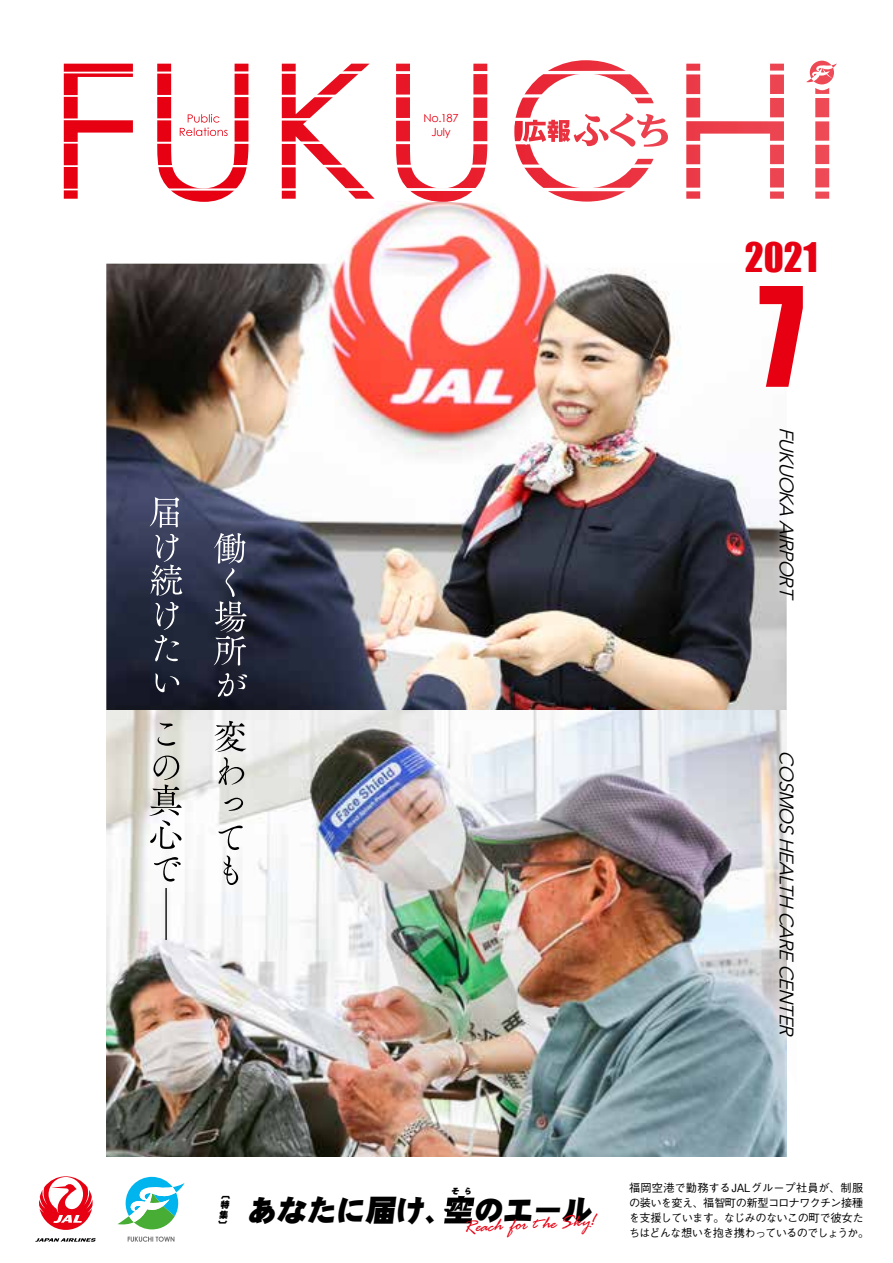
<style>
.page{position:relative;width:893px;height:1263px;background:#fff}
.page>*{position:absolute;margin:0;border:0;box-sizing:border-box;transform-origin:0 0}
.t1{font:127.5px "Impact";color:#e60012;scale:.9 1}
.t2{font:37.5px "Impact";color:#e60012}
.t3{font:30px "DF Gothic Std W12";color:#000}
.t4{font:italic 19.5px "Avenir Next";color:#000}
.t5{font:18.6px "Rage Italic Let Plain";color:#e60012}
.t6{font:italic 14.7px "DF Gothic Std W12";color:#000;scale:1.64 1}
.t7{font:500 11.25px/15px "Gothic BBB Pro";letter-spacing:-.055em;color:#000}
.t8{font:11.1px/13.5px "Century Gothic";letter-spacing:-.03em;color:#e60012;text-align:center}
.t9{font:9.15px/9.9px "DF Gothic Std W12";color:#000;text-align:center}
.t10{font:7.95px "DF Gothic Std W12";color:#000}
</style>
<div class="page">
<img style="left:106px;top:202px;width:681px;height:508px">
<img style="left:106px;top:710px;width:681px;height:447px">
<svg style="left:39px;top:1176px;width:54px;height:54px"></svg>
<svg style="left:35px;top:1238px;width:61px;height:4px"></svg>
<svg style="left:117px;top:1177px;width:68px;height:52px"></svg>
<svg style="left:128px;top:1236px;width:46px;height:6px"></svg>
<svg style="left:444px;top:1196px;width:31px;height:27px"></svg>
<svg style="left:149px;top:723px;width:33px;height:217px"></svg>
<svg style="left:150px;top:497px;width:32px;height:195px;background:#4c5165"></svg>
<svg style="left:215px;top:721px;width:31px;height:164px"></svg>
<svg style="left:214px;top:533px;width:33px;height:164px;background:#4f5262"></svg>
<svg style="left:771px;top:420px;width:16px;height:188px;fill:#f7f6fa"></svg>
<svg style="left:770px;top:744px;width:17px;height:301px;background:#d8d6d5"></svg>
<svg style="left:64px;top:60px;width:773px;height:142px"></svg>
<svg style="left:63px;top:70px;width:774px;height:122px"></svg>
<svg style="left:180px;top:113px;width:488px;height:34px"></svg>
<p class="t8" style="left:424px;top:111px;width:36px">No.187<br>July</p>
<h2 class="t2" style="left:745px;top:228px;width:74px">2021</h2>
<h1 class="t1" style="left:759px;top:238px;width:51px">7</h1>
<h3 class="t4" style="left:803px;top:427px;width:180px;rotate:90deg">FUKUOKAAIRPORT</h3>
<h3 class="t4" style="left:803px;top:750px;width:295px;rotate:90deg">COSMOSHEALTHCARECENTER</h3>
<p class="t9" style="left:218px;top:1190px;width:15px">〔特集〕</p>
<h3 class="t3" style="left:246px;top:1194px;width:213px">あなたに届け、</h3>
<p class="t10" style="left:451px;top:1187px;width:23px">そら</p>
<h3 class="t6" style="left:443px;top:1198px;width:23px">JAL</h3>
<h3 class="t5" style="left:463px;top:1219px;width:133px;rotate:-3deg">Reach for t he Sky!</h3>
<h3 class="t3" style="left:473px;top:1194px;width:124px">のエール</h3>
<p class="t7" style="left:629px;top:1178px;width:242px">福岡空港で勤務するJALグループ社員が、制服の装いを変え、福智町の新型コロナワクチン接種を支援しています。なじみのないこの町で彼女たちはどんな想いを抱き携わっているのでしょうか。</p>
</div>
